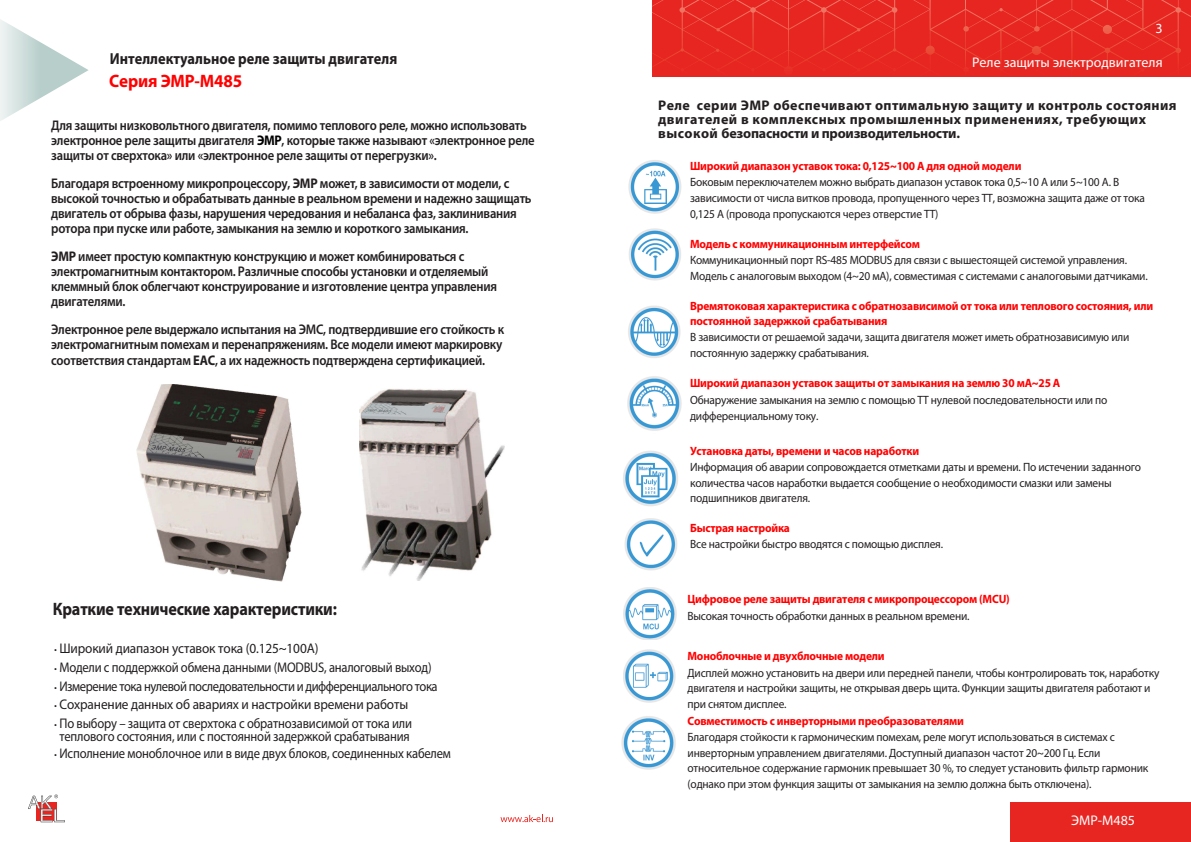
<style>
.page{position:relative;width:1191px;height:842px;background:#fff}
.page>*{position:absolute;margin:0;border:0;box-sizing:border-box;transform-origin:0 0}
.t1{font:700 18px "Myriad Pro";letter-spacing:-.01em;color:#231f20;scale:.9 1}
.t2{font:700 18px "Myriad Pro";letter-spacing:-.01em;color:#f00;scale:.95 1}
.t3{font:700 16px "Myriad Pro";color:#231f20;scale:.9 1}
.t4{font:600 14px/15px "Myriad Pro";letter-spacing:-.015em;color:#231f20;scale:.9 1}
.t5{font:14px/12.6px "Myriad Pro";letter-spacing:-.015em;color:#231f20;text-align:center;scale:.9 1}
.t6{font:700 14px/14px "Myriad Pro";letter-spacing:.03em;color:#231f20}
.t7{font:14px "Myriad Pro";letter-spacing:-.015em;color:#231f20;scale:.95 1}
.t8{font:14px "Myriad Pro";letter-spacing:-.035em;color:#231f20;scale:.9 1}
.t9{font:14px "Myriad Pro";color:#fff}
.t10{font:12px/15.8px "Myriad Pro";letter-spacing:-.015em;color:#231f20;scale:.95 1}
.t11{font:700 12px/15.9px "Myriad Pro";letter-spacing:-.015em;color:#f00;scale:.95 1}
.s1{font-weight:700;color:#000}
.s2{font-weight:700}
.s3{font-family:"HY Go Thic Bold Pro";font-size:8px}
</style>
<div class="page">
<div style="left:1010px;top:802px;width:181px;height:40px;background:#e72621"></div>
<div style="left:652px;top:0;width:539px;height:77px;background:#e72621"></div>
<svg style="left:652px;top:0;width:525px;height:69px"></svg>
<svg style="left:0;top:19px;width:89px;height:102px"></svg>
<svg style="left:500px;top:815px;width:53px;height:7px"></svg>
<svg style="left:28px;top:794px;width:37px;height:28px"></svg>
<img style="left:136px;top:384px;width:166px;height:197px">
<img style="left:359px;top:389px;width:145px;height:191px">
<img style="left:628px;top:160px;width:53px;height:54px">
<img style="left:629px;top:228px;width:52px;height:53px">
<img style="left:628px;top:306px;width:53px;height:52px">
<img style="left:627px;top:376px;width:55px;height:55px">
<img style="left:623px;top:451px;width:55px;height:55px">
<img style="left:625px;top:518px;width:52px;height:52px">
<img style="left:623px;top:587px;width:54px;height:52px">
<img style="left:623px;top:649px;width:53px;height:53px">
<img style="left:621px;top:716px;width:55px;height:54px">
<h2 class="t3" style="left:110px;top:48px;width:321px">Интеллектуальное реле защиты двигателя</h2>
<h1 class="t2" style="left:109px;top:70px;width:141px">Серия ЭМР-M485</h1>
<p class="t4" style="left:51px;top:118px;width:538px">Для защиты низковольтного двигателя, помимо теплового реле, можно использовать электронное реле защиты двигателя <span class="s1">ЭМР</span>, котор<span class="s2">ы</span>е также называют «электронное реле защиты от сверхтока» или «электронное реле защиты от перегрузки».</p>
<p class="t4" style="left:51px;top:176px;width:535px">Благодаря встроенному микропроцессору, <span class="s2">ЭМР</span> может, в зависимости от модели, с высокой точностью и обрабатывать данные в реальном времени и надежно защищать двигатель от обрыва фазы, нарушения чередования и небаланса фаз, заклинивания ротора при пуске или работе, замыкания на землю и короткого замыкания.</p>
<p class="t4" style="left:51px;top:249px;width:497px"><span class="s2">ЭМР</span> имеет простую компактную конструкцию и может комбинироваться с электромагнитным контактором. Различные способы установки и отделяемый клеммный блок облегчают конструирование и изготовление центра управления двигателями.</p>
<p class="t4" style="left:51px;top:321px;width:505px;line-height:15.5px">Электронное реле выдержало испытания на ЭМС, подтвердившие его стойкость к электромагнитным помехам и перенапряжениям. Все модели имеют маркировку соответствия стандартам <span class="s2">EAC</span>, а их надежность подтверждена сертификацией.</p>
<h1 class="t1" style="left:53px;top:597px;width:317px">Краткие технические характеристики:</h1>
<p class="t7" style="left:52px;top:639px;width:282px"><span class="s3">•</span>Широкий диапазон уставок тока (0.125~100A)</p>
<p class="t5" style="left:52px;top:660px;width:423px"><span class="s3">•</span>Модели с поддержкой обмена данными (MODBUS, аналоговый выход)</p>
<p class="t8" style="left:52px;top:677px;width:430px"><span class="s3">•</span>Измерение тока нулевой последовательности и дифференциального тока</p>
<p class="t7" style="left:52px;top:696px;width:376px"><span class="s3">•</span>Сохранение данных об авариях и настройки времени работы</p>
<p class="t5" style="left:52px;top:717px;width:402px"><span class="s3">•</span>По выбору – защита от сверхтока с обратнозависимой от тока или теплового состояния, или с постоянной задержкой срабатывания</p>
<p class="t5" style="left:52px;top:747px;width:445px"><span class="s3">•</span>Исполнение моноблочное или в виде двух блоков, соединенных кабелем</p>
<p class="t9" style="left:1155px;top:20px;width:9px">3</p>
<p class="t9" style="left:972px;top:53px;width:192px">Реле защиты электродвигателя</p>
<p class="t6" style="left:658px;top:98px;width:520px">Реле серии ЭМР обеспечивают оптимальную защиту и контроль состояния двигателей в комплексных промышленных применениях, требующих высокой безопасности и производительности.</p>
<p class="t11" style="left:690px;top:158px;width:350px">Широкий диапазон уставок тока: 0,125~100 A для одной модели</p>
<p class="t10" style="left:690px;top:174px;width:480px;line-height:16.2px">Боковым переключателем можно выбрать диапазон уставок тока 0,5~10 A или 5~100 A. В зависимости от числа витков провода, пропущенного через ТТ, возможна защита даже от тока<br>0,125 А (провода пропускаются через отверстие ТТ)</p>
<p class="t11" style="left:690px;top:236px;width:244px">Модель с коммуникационным интерфейсом</p>
<p class="t10" style="left:690px;top:252px;width:483px">Коммуникационный порт RS-485 MODBUS для связи с вышестоящей системой управления.<br>Модель с аналоговым выходом (4~20 мA), совместимая с системами с аналоговыми датчиками.</p>
<p class="t11" style="left:690px;top:297px;width:489px">Времятоковая характеристика с обратнозависимой от тока или теплового состояния, или постоянной задержкой срабатывания</p>
<p class="t10" style="left:690px;top:329px;width:464px">В зависимости от решаемой задачи, защита двигателя может иметь обратнозависимую или постоянную задержку срабатывания.</p>
<p class="t11" style="left:690px;top:374px;width:391px">Широкий диапазон уставок защиты от замыкания на землю 30 мA~25 A</p>
<p class="t10" style="left:690px;top:392px;width:441px">Обнаружение замыкания на землю с помощью ТТ нулевой последовательности или по дифференциальному току.</p>
<p class="t11" style="left:690px;top:443px;width:243px">Установка даты, времени и часов наработки</p>
<p class="t10" style="left:690px;top:459px;width:476px">Информация об аварии сопровождается отметками даты и времени. По истечении заданного количества часов наработки выдается сообщение о необходимости смазки или замены подшипников двигателя.</p>
<p class="t11" style="left:690px;top:519px;width:107px">Быстрая настройка</p>
<p class="t10" style="left:690px;top:536px;width:268px">Все настройки быстро вводятся с помощью дисплея.</p>
<p class="t11" style="left:687px;top:590px;width:341px">Цифровое реле защиты двигателя с микропроцессором (MCU)</p>
<p class="t10" style="left:687px;top:608px;width:298px">Высокая точность обработки данных в реальном времени.</p>
<p class="t11" style="left:687px;top:647px;width:209px">Моноблочные и двухблочные модели</p>
<p class="t10" style="left:687px;top:665px;width:498px">Дисплей можно установить на двери или передней панели, чтобы контролировать ток, наработку двигателя и настройки защиты, не открывая дверь щита. Функции защиты двигателя работают и при снятом дисплее.</p>
<p class="t11" style="left:687px;top:713px;width:292px">Совместимость с инверторными преобразователями</p>
<p class="t10" style="left:687px;top:729px;width:486px">Благодаря стойкости к гармоническим помехам, реле могут использоваться в системах с инверторным управлением двигателями. Доступный диапазон частот 20~200 Гц. Если относительное содержание гармоник превышает 30 %, то следует установить фильтр гармоник (однако при этом функция защиты от замыкания на землю должна быть отключена).</p>
<p class="t9" style="left:1071px;top:812px;width:65px">ЭМР-М485</p>
</div>
